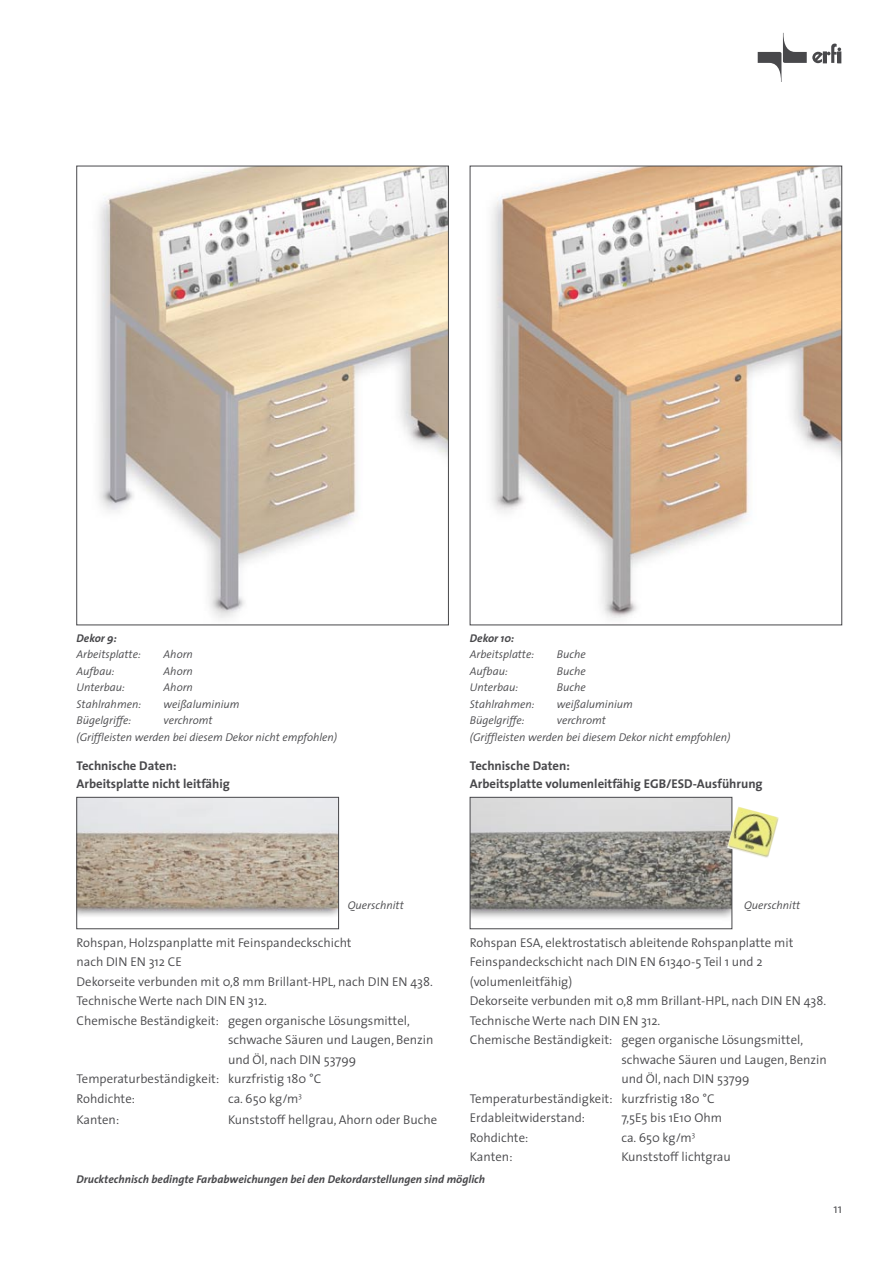
<style>
.page{position:relative;width:893px;height:1263px;background:#fff}
.page>*{position:absolute;margin:0;border:0;box-sizing:border-box;transform-origin:0 0}
.body{font:300 12.75px/19.5px "The Sans";color:#48484b}
.body_fett{font:700 12.75px/18px "The Sans";color:#48484b}
.bu{font:italic 300 11.25px/16.5px "The Sans";color:#48484b}
.bu_fett{font:italic 700 11.25px "The Sans";color:#48484b}
</style>
<div class="page">
<svg style="left:758px;top:33px;width:83px;height:49px"></svg>
<img style="left:98px;top:168px;width:349px;height:450px">
<img style="left:491px;top:168px;width:349px;height:451px">
<img style="left:79px;top:799px;width:258px;height:117px">
<div style="left:77px;top:797px;width:262px;height:132px;border:1px solid #48484b"></div>
<img style="left:472px;top:799px;width:258px;height:119px">
<div style="left:470px;top:797px;width:262px;height:132px;border:1px solid #48484b"></div>
<img style="left:727px;top:806px;width:52px;height:53px">
<p class="bu_fett" style="left:77px;top:628px;width:42px">Dekor 9:</p>
<p class="bu" style="left:77px;top:646px;width:66px">Arbeitsplatte:</p>
<p class="bu" style="left:164px;top:646px;width:31px">Ahorn</p>
<p class="bu" style="left:77px;top:662px;width:39px">Aufbau:</p>
<p class="bu" style="left:164px;top:662px;width:31px">Ahorn</p>
<p class="bu" style="left:77px;top:679px;width:50px">Unterbau:</p>
<p class="bu" style="left:164px;top:679px;width:31px">Ahorn</p>
<p class="bu" style="left:77px;top:695px;width:66px">Stahlrahmen:</p>
<p class="bu" style="left:164px;top:695px;width:78px">weißaluminium</p>
<p class="bu" style="left:77px;top:712px;width:56px">Bügelgriffe:</p>
<p class="bu" style="left:164px;top:712px;width:50px">verchromt</p>
<p class="bu" style="left:77px;top:728px;width:262px">(Griffleisten werden bei diesem Dekor nicht empfohlen)</p>
<p class="bu_fett" style="left:470px;top:628px;width:46px">Dekor 10:</p>
<p class="bu" style="left:470px;top:646px;width:66px">Arbeitsplatte:</p>
<p class="bu" style="left:557px;top:646px;width:30px">Buche</p>
<p class="bu" style="left:470px;top:662px;width:39px">Aufbau:</p>
<p class="bu" style="left:557px;top:662px;width:30px">Buche</p>
<p class="bu" style="left:470px;top:679px;width:50px">Unterbau:</p>
<p class="bu" style="left:557px;top:679px;width:30px">Buche</p>
<p class="bu" style="left:470px;top:695px;width:66px">Stahlrahmen:</p>
<p class="bu" style="left:557px;top:695px;width:78px">weißaluminium</p>
<p class="bu" style="left:470px;top:712px;width:56px">Bügelgriffe:</p>
<p class="bu" style="left:470px;top:712px;width:262px;text-indent:87px">verchromt<br>(Griffleisten werden bei diesem Dekor nicht empfohlen)</p>
<p class="body_fett" style="left:77px;top:756px;width:155px">Technische Daten:<br>Arbeitsplatte nicht leitfähig</p>
<p class="body_fett" style="left:470px;top:756px;width:294px">Technische Daten:<br>Arbeitsplatte volumenleitfähig EGB/ESD-Ausführung</p>
<p class="bu" style="left:348px;top:897px;width:58px">Querschnitt</p>
<p class="bu" style="left:744px;top:897px;width:58px">Querschnitt</p>
<p class="body" style="left:77px;top:932px;width:277px">Rohspan, Holzspanplatte mit Feinspandeckschicht nach DIN EN 312 CE</p>
<p class="body" style="left:77px;top:971px;width:358px">Dekorseite verbunden mit 0,8 mm Brillant-HPL, nach DIN EN 438.</p>
<p class="body" style="left:77px;top:991px;width:192px">Technische Werte nach DIN EN 312.</p>
<p class="body" style="left:228px;top:1010px;width:207px;text-indent:-152px">Chemische Beständigkeit: gegen organische Lösungsmittel, schwache Säuren und Laugen, Benzin und Öl, nach DIN 53799</p>
<p class="body" style="left:77px;top:1069px;width:246px">Temperaturbeständigkeit: kurzfristig 180 °C</p>
<p class="body" style="left:77px;top:1088px;width:60px">Rohdichte:</p>
<p class="body" style="left:228px;top:1088px;width:75px">ca. 650 kg/m<sup>3</sup></p>
<p class="body" style="left:77px;top:1110px;width:44px">Kanten:</p>
<p class="body" style="left:228px;top:1110px;width:211px">Kunststoff hellgrau, Ahorn oder Buche</p>
<p class="body" style="left:470px;top:932px;width:325px">Rohspan ESA, elektrostatisch ableitende Rohspanplatte mit<br>Feinspandeckschicht nach DIN EN 61340-5 Teil 1 und 2 (volumenleitfähig)</p>
<p class="body" style="left:470px;top:991px;width:358px">Dekorseite verbunden mit 0,8 mm Brillant-HPL, nach DIN EN 438.</p>
<p class="body" style="left:470px;top:1010px;width:192px">Technische Werte nach DIN EN 312.</p>
<p class="body" style="left:621px;top:1030px;width:207px;text-indent:-152px">Chemische Beständigkeit: gegen organische Lösungsmittel, schwache Säuren und Laugen, Benzin und Öl, nach DIN 53799</p>
<p class="body" style="left:470px;top:1088px;width:246px">Temperaturbeständigkeit: kurzfristig 180 °C</p>
<p class="body" style="left:470px;top:1108px;width:117px">Erdableitwiderstand:</p>
<p class="body" style="left:621px;top:1108px;width:102px">7,5E5 bis 1E10 Ohm</p>
<p class="body" style="left:470px;top:1127px;width:60px">Rohdichte:</p>
<p class="body" style="left:621px;top:1127px;width:75px">ca. 650 kg/m<sup>3</sup></p>
<p class="body" style="left:470px;top:1147px;width:44px">Kanten:</p>
<p class="body" style="left:621px;top:1147px;width:111px">Kunststoff lichtgrau</p>
<p class="bu_fett" style="left:77px;top:1170px;width:410px">Drucktechnisch bedingte Farbabweichungen bei den Dekordarstellungen sind möglich</p>
<p class="body" style="left:833px;top:1198px;width:10px">11</p>
</div>
